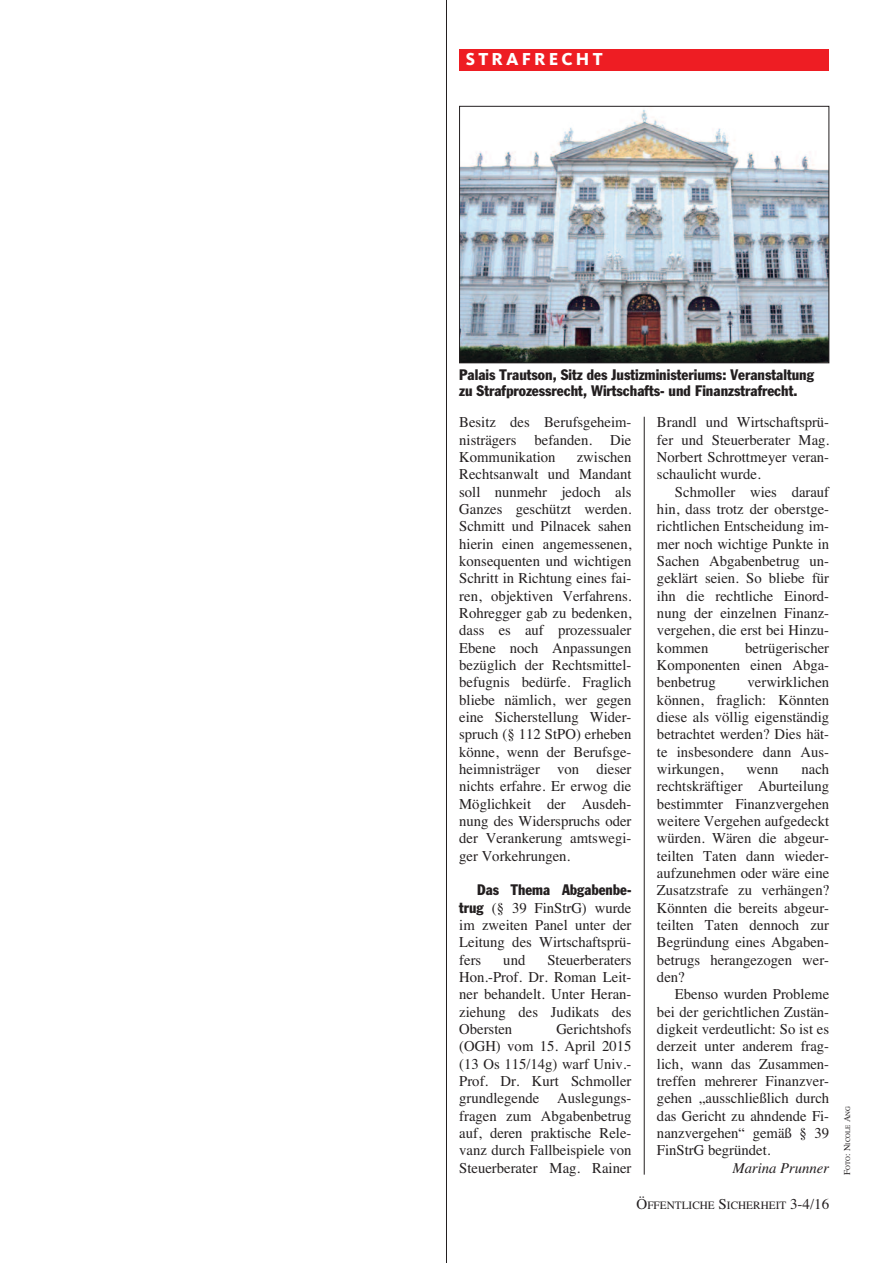
<style>
.page{position:relative;width:893px;height:1263px;background:#fff}
.page>*{position:absolute;margin:0;border:0;box-sizing:border-box;transform-origin:0 0}
.t1{font:800 18px "Kievit";letter-spacing:.175em;color:#fff}
.t2{font:15px/17.4px "Times";color:#231f20;text-align:justify}
.t3{font:condensed 15px/15.8px "Franklin Gothic";color:#231f20}
.t4{font:italic 15px "Times";color:#231f20}
.t5{font:11.25px "Times";color:#231f20}
.t6{font:6.75px "Times";color:#231f20}
.s1{font-family:"Franklin Gothic";font-stretch:condensed}
.s2{font-size:15px}
.s3{font-size:9px}
</style>
<div class="page">
<div style="left:459px;top:49px;width:370px;height:21px;background:#ee1d23"></div>
<hr style="left:446px;top:0;width:1px;height:1263px;background:#231f20">
<hr style="left:644px;top:417px;width:1px;height:758px;background:#231f20">
<img style="left:461px;top:110px;width:366px;height:251px">
<div style="left:459px;top:106px;width:370px;height:257px;border:1px solid #231f20"></div>
<p class="t1" style="left:466px;top:53px;width:138px">STRAFRECHT</p>
<p class="t3" style="left:459px;top:368px;width:356px">Palais Trautson, Sitz des Justizministeriums: Veranstaltung zu Strafprozessrecht, Wirtschafts- und Finanzstrafrecht.</p>
<p class="t2" style="left:657px;top:414px;width:174px">Brandl und Wirtschaftsprü&shy;fer und Steuerberater Mag.<br>Norbert Schrottmeyer veran&shy;schaulicht wurde.</p>
<p class="t2" style="left:657px;top:483px;width:174px;text-indent:18px">Schmoller wies darauf hin, dass trotz der oberstge&shy;richtlichen Entscheidung im&shy;mer noch wichtige Punkte in Sachen Abgabenbetrug un&shy;geklärt seien. So bliebe für ihn die rechtliche Einord&shy;nung der einzelnen Finanz&shy;vergehen, die erst bei Hinzu&shy;kommen</p>
<p class="t2" style="left:459px;top:414px;width:174px">Besitz des Berufsgeheim&shy;nisträgers befanden. Die Kommunikation</p>
<p class="t2" style="left:459px;top:448px;width:174px;text-indent:118px">zwischen Rechtsanwalt und Mandant soll nunmehr jedoch als Ganzes geschützt werden.<br>Schmitt und Pilnacek sahen hierin einen angemessenen, konsequenten und wichtigen Schritt in Richtung eines fai&shy;ren, objektiven Verfahrens.<br>Rohregger gab zu bedenken, dass es auf prozessualer Ebene noch Anpassungen bezüglich der Rechtsmittel&shy;befugnis bedürfe. Fraglich bliebe nämlich, wer gegen eine Sicherstellung Wider&shy;spruch (§ 112 StPO) erheben könne, wenn der Berufsge&shy;heimnisträger von dieser nichts erfahre. Er erwog die Möglichkeit der Ausdeh&shy;nung des Widerspruchs oder der Verankerung amtswegi&shy;ger Vorkehrungen.</p>
<p class="t3" style="left:477px;top:883px;width:156px">Das Thema Abgabenbe-</p>
<p class="t2" style="left:459px;top:899px;width:174px"><span class="s1">trug</span> (§ 39 FinStrG) wurde im zweiten Panel unter der Leitung des Wirtschaftsprü&shy;fers</p>
<p class="t2" style="left:657px;top:639px;width:174px;text-indent:88px">betrügerischer Komponenten einen Abga&shy;benbetrug</p>
<p class="t2" style="left:657px;top:673px;width:174px;text-indent:91px">verwirklichen können, fraglich: Könnten diese als völlig eigenständig betrachtet werden? Dies hät&shy;te insbesondere dann Aus&shy;wirkungen,</p>
<p class="t2" style="left:657px;top:760px;width:174px;text-indent:144px">nach rechtskräftiger Aburteilung bestimmter Finanzvergehen weitere Vergehen aufgedeckt würden. Wären die abgeur&shy;teilten Taten dann wieder&shy;aufzunehmen oder wäre eine Zusatzstrafe zu verhängen?<br>Könnten die bereits abgeur&shy;teilten Taten dennoch zur Begründung eines Abgaben&shy;betrugs herangezogen wer&shy;den?</p>
<p class="t2" style="left:657px;top:985px;width:174px;text-indent:18px">Ebenso wurden Probleme bei der gerichtlichen Zustän&shy;digkeit verdeutlicht: So ist es derzeit unter anderem frag&shy;lich, wann das Zusammen&shy;treffen mehrerer Finanzver&shy;gehen „ausschließlich durch das Gericht zu ahndende Fi&shy;nanzvergehen“ gemäß § 39<br>FinStrG begründet.</p>
<p class="t4" style="left:732px;top:1158px;width:98px">Marina Prunner</p>
<p class="t5" style="left:636px;top:1198px;width:194px"><span class="s2">Ö</span>FFENTLICHE <span class="s2">S</span>ICHERHEIT <span class="s2">3-4/16</span></p>
<p class="t2" style="left:747px;top:760px;width:33px">wenn</p>
<p class="t2" style="left:503px;top:951px;width:24px">und</p>
<p class="t2" style="left:459px;top:951px;width:174px;text-indent:88px">Steuerberaters Hon.-Prof. Dr. Roman Leit&shy;ner behandelt. Unter Heran&shy;ziehung des Judikats des Obersten</p>
<p class="t2" style="left:459px;top:1020px;width:174px;text-indent:97px">Gerichtshofs (OGH) vom 15. April 2015 (13 Os 115/14g) warf Univ.- Prof. Dr. Kurt Schmoller grundlegende Auslegungs&shy;fragen zum Abgabenbetrug auf, deren praktische Rele&shy;vanz durch Fallbeispiele von Steuerberater Mag. Rainer</p>
<p class="t6" style="left:844px;top:1175px;width:70px;rotate:-90deg"><span class="s3">F</span>OTO<span class="s3">: N</span>ICOLE <span class="s3">A</span>NG</p>
</div>
